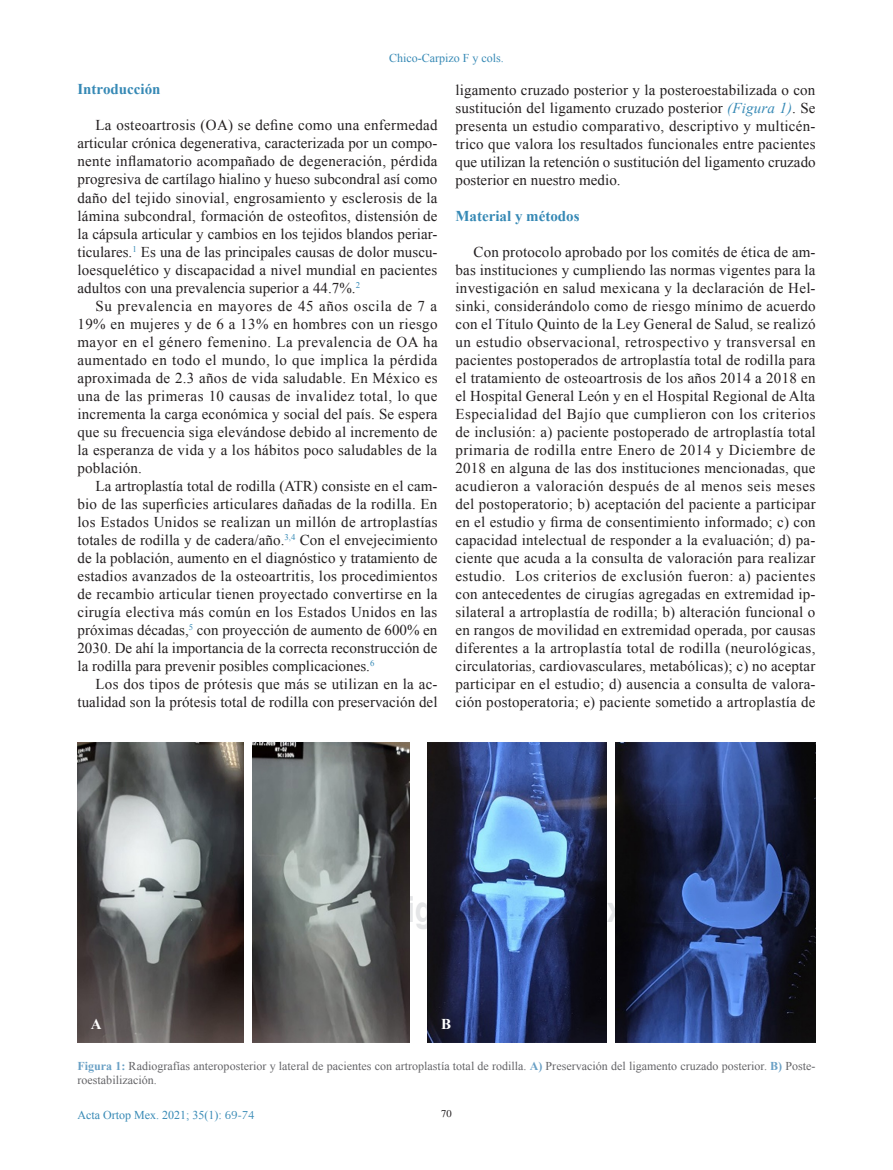
<style>
.page{position:relative;width:893px;height:1170px;background:#fff}
.page>*{position:absolute;margin:0;border:0;box-sizing:border-box;transform-origin:0 0}
.A-TEXTO{font:15px/18px "Times New Roman";letter-spacing:.005em;color:#231f20;text-align:justify}
.SUBTITULOS{font:700 15px "Times New Roman";color:#3689b5}
.Letras_Figuras{font:700 15px "Times New Roman";color:#fff}
.PIE_-_FIGURA{font:12px/14.4px "Times New Roman";color:#636366}
.CORNISAS{font:12px "Times New Roman";color:#3689b5}
.t1{font:10.5px "Times";color:#231f20}
.s1{font-style:italic;color:#3689b5}
.s2{font-weight:700;color:#69a0c5}
.s3{font-family:"Zapf Humanist 601 BT"}
</style>
<div class="page">
<img style="left:77px;top:742px;width:166px;height:300px">
<img style="left:252px;top:742px;width:158px;height:300px">
<img style="left:428px;top:742px;width:179px;height:300px">
<img style="left:615px;top:742px;width:200px;height:300px">
<p class="CORNISAS" style="left:389px;top:50px;width:116px">Chico-Carpizo F y cols.</p>
<p class="SUBTITULOS" style="left:77px;top:79px;width:85px">Introducción</p>
<p class="A-TEXTO" style="left:77px;top:116px;width:362px;text-indent:18px">La osteoartrosis (OA) se define como una enfermedad articular crónica degenerativa, caracterizada por un compo&shy;nente inflamatorio acompañado de degeneración, pérdida progresiva de cartílago hialino y hueso subcondral así como daño del tejido sinovial, engrosamiento y esclerosis de la lámina subcondral, formación de osteofitos, distensión de la cápsula articular y cambios en los tejidos blandos periar&shy;ticulares.<sup>1</sup> Es una de las principales causas de dolor muscu&shy;loesquelético y discapacidad a nivel mundial en pacientes adultos con una prevalencia superior a 44.7%.<sup>2</sup></p>
<p class="A-TEXTO" style="left:77px;top:296px;width:362px;text-indent:18px">Su prevalencia en mayores de 45 años oscila de 7 a 19% en mujeres y de 6 a 13% en hombres con un riesgo mayor en el género femenino. La prevalencia de OA ha aumentado en todo el mundo, lo que implica la pérdida aproximada de 2.3 años de vida saludable. En México es una de las primeras 10 causas de invalidez total, lo que incrementa la carga económica y social del país. Se espera que su frecuencia siga elevándose debido al incremento de la esperanza de vida y a los hábitos poco saludables de la población.</p>
<p class="A-TEXTO" style="left:77px;top:476px;width:362px;text-indent:18px">La artroplastía total de rodilla (ATR) consiste en el cam&shy;bio de las superficies articulares dañadas de la rodilla. En los Estados Unidos se realizan un millón de artroplastías totales de rodilla y de cadera/año.<sup>3,4</sup> Con el envejecimiento de la población, aumento en el diagnóstico y tratamiento de estadios avanzados de la osteoartritis, los procedimientos de recambio articular tienen proyectado convertirse en la cirugía electiva más común en los Estados Unidos en las próximas décadas,<sup>5</sup> con proyección de aumento de 600% en 2030. De ahí la importancia de la correcta reconstrucción de la rodilla para prevenir posibles complicaciones.<sup>6</sup></p>
<p class="A-TEXTO" style="left:77px;top:674px;width:362px;text-align:right">Los dos tipos de prótesis que más se utilizan en la ac&shy;tualidad son la prótesis total de rodilla con preservación del</p>
<p class="A-TEXTO" style="left:455px;top:80px;width:362px">ligamento cruzado posterior y la posteroestabilizada o con sustitución del ligamento cruzado posterior <span class="s1">(Figura 1)</span>. Se presenta un estudio comparativo, descriptivo y multicén&shy;trico que valora los resultados funcionales entre pacientes que utilizan la retención o sustitución del ligamento cruzado posterior en nuestro medio.</p>
<p class="SUBTITULOS" style="left:455px;top:205px;width:126px">Material y métodos</p>
<p class="A-TEXTO" style="left:455px;top:242px;width:362px;text-indent:18px">Con protocolo aprobado por los comités de ética de am&shy;bas instituciones y cumpliendo las normas vigentes para la investigación en salud mexicana y la declaración de Hel&shy;sinki, considerándolo como de riesgo mínimo de acuerdo con el Título Quinto de la Ley General de Salud, se realizó un estudio observacional, retrospectivo y transversal en pacientes postoperados de artroplastía total de rodilla para el tratamiento de osteoartrosis de los años 2014 a 2018 en el Hospital General León y en el Hospital Regional de Alta Especialidad del Bajío que cumplieron con los criterios de inclusión: a) paciente postoperado de artroplastía total primaria de rodilla entre Enero de 2014 y Diciembre de 2018 en alguna de las dos instituciones mencionadas, que acudieron a valoración después de al menos seis meses del postoperatorio; b) aceptación del paciente a participar en el estudio y firma de consentimiento informado; c) con capacidad intelectual de responder a la evaluación; d) pa&shy;ciente que acuda a la consulta de valoración para realizar estudio. Los criterios de exclusión fueron: a) pacientes con antecedentes de cirugías agregadas en extremidad ip&shy;silateral a artroplastía de rodilla; b) alteración funcional o en rangos de movilidad en extremidad operada, por causas diferentes a la artroplastía total de rodilla (neurológicas, circulatorias, cardiovasculares, metabólicas); c) no aceptar participar en el estudio; d) ausencia a consulta de valora&shy;ción postoperatoria; e) paciente sometido a artroplastía de</p>
<p class="Letras_Figuras" style="left:91px;top:1012px;width:12px">A</p>
<p class="Letras_Figuras" style="left:441px;top:1012px;width:12px">B</p>
<p class="PIE_-_FIGURA" style="left:77px;top:1057px;width:739px"><span class="s2">Figura 1:</span> Radiografías anteroposterior y lateral de pacientes con artroplastía total de rodilla. <span class="s2">A)</span> Preservación del ligamento cruzado posterior. <span class="s2">B)</span> Poste&shy;roestabilización.</p>
<p class="CORNISAS" style="left:77px;top:1106px;width:179px">Acta Ortop Mex. 2021; 35(1): <span class="s3">69-74</span></p>
<p class="t1" style="left:441px;top:1107px;width:12px">70</p>
</div>
